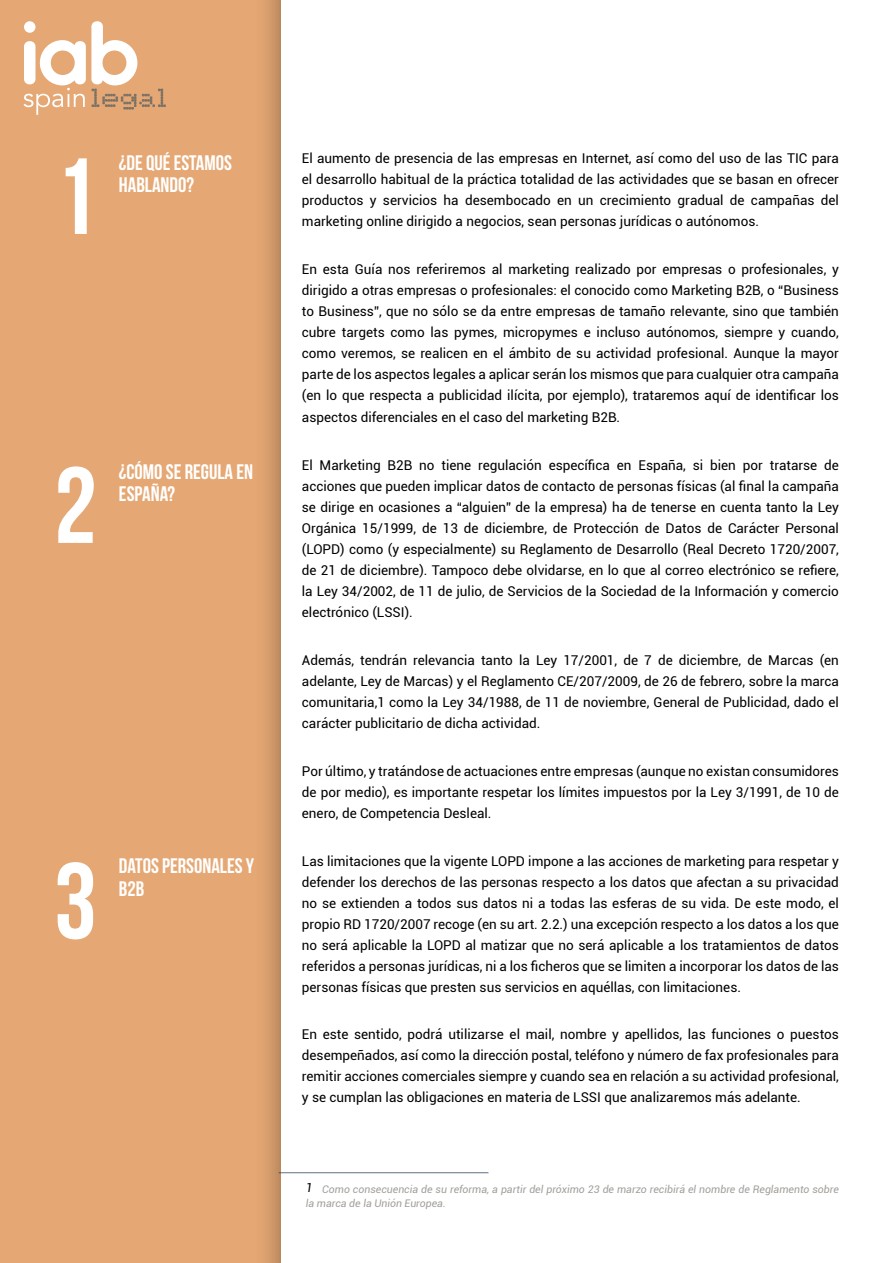
<style>
.page{position:relative;width:893px;height:1263px;background:#fff}
.page>*{position:absolute;margin:0;border:0;box-sizing:border-box;transform-origin:0 0}
.t1{font:108px "Bebas Neue";color:#fff}
.t2{font:21px/22.5px "Bebas Neue";color:#fff}
.t3{font:13.5px/21px "Roboto";color:#000;text-align:justify}
.t4{font:italic 10.5px/13.5px "Roboto";color:#a39f9a}
.s1{font-size:12.3px;color:#000}
</style>
<div class="page">
<div style="left:0;top:0;width:295px;height:1263px;background:#000;opacity:.39"></div>
<svg style="left:24px;top:21px;width:142px;height:94px"></svg>
<div style="left:266px;top:1160px;width:236px;height:13px;background:#fff"></div>
<h1 class="t1" style="left:54px;top:137px;width:44px">1</h1>
<h2 class="t2" style="left:119px;top:151px;width:115px">¿DE QUÉ ESTAMOS<br>HABLANDO?</h2>
<h1 class="t1" style="left:54px;top:446px;width:44px">2</h1>
<h2 class="t2" style="left:119px;top:460px;width:136px">¿CÓMO SE REGULA EN<br>ESPAÑA?</h2>
<h1 class="t1" style="left:54px;top:842px;width:44px">3</h1>
<h2 class="t2" style="left:119px;top:854px;width:137px">DATOS PERSONALES Y<br>B2B</h2>
<p class="t3" style="left:302px;top:147px;width:539px">El aumento de presencia de las empresas en Internet, así como del uso de las TIC para el desarrollo habitual de la práctica totalidad de las actividades que se basan en ofrecer productos y servicios ha desembocado en un crecimiento gradual de campañas del marketing online dirigido a negocios, sean personas jurídicas o autónomos.</p>
<p class="t3" style="left:302px;top:258px;width:539px">En esta Guía nos referiremos al marketing realizado por empresas o profesionales, y dirigido a otras empresas o profesionales: el conocido como Marketing B2B, o “Business to Business”, que no sólo se da entre empresas de tamaño relevante, sino que también cubre targets como las pymes, micropymes e incluso autónomos, siempre y cuando, como veremos, se realicen en el ámbito de su actividad profesional. Aunque la mayor parte de los aspectos legales a aplicar serán los mismos que para cualquier otra campaña (en lo que respecta a publicidad ilícita, por ejemplo), trataremos aquí de identificar los</p>
<p class="t3" style="left:302px;top:407px;width:320px">aspectos diferenciales en el caso del marketing B2B.</p>
<p class="t3" style="left:302px;top:454px;width:539px">El Marketing B2B no tiene regulación específica en España, si bien por tratarse de acciones que pueden implicar datos de contacto de personas físicas (al final la campaña se dirige en ocasiones a “alguien” de la empresa) ha de tenerse en cuenta tanto la Ley Orgánica 15/1999, de 13 de diciembre, de Protección de Datos de Carácter Personal (LOPD) como (y especialmente) su Reglamento de Desarrollo (Real Decreto 1720/2007, de 21 de diciembre). Tampoco debe olvidarse, en lo que al correo electrónico se refiere, la Ley 34/2002, de 11 de julio, de Servicios de la Sociedad de la Información y comercio electrónico (LSSI).</p>
<p class="t3" style="left:302px;top:649px;width:539px">Además, tendrán relevancia tanto la Ley 17/2001, de 7 de diciembre, de Marcas (en adelante, Ley de Marcas) y el Reglamento CE/207/2009, de 26 de febrero, sobre la marca comunitaria,1 como la Ley 34/1988, de 11 de noviembre, General de Publicidad, dado el carácter publicitario de dicha actividad.</p>
<p class="t3" style="left:302px;top:760px;width:539px">Por último, y tratándose de actuaciones entre empresas (aunque no existan consumidores de por medio), es importante respetar los límites impuestos por la Ley 3/1991, de 10 de enero, de Competencia Desleal.</p>
<p class="t3" style="left:302px;top:850px;width:539px">Las limitaciones que la vigente LOPD impone a las acciones de marketing para respetar y defender los derechos de las personas respecto a los datos que afectan a su privacidad no se extienden a todos sus datos ni a todas las esferas de su vida. De este modo, el propio RD 1720/2007 recoge (en su art. 2.2.) una excepción respecto a los datos a los que no será aplicable la LOPD al matizar que no será aplicable a los tratamientos de datos referidos a personas jurídicas, ni a los ficheros que se limiten a incorporar los datos de las personas físicas que presten sus servicios en aquéllas, con limitaciones.</p>
<p class="t3" style="left:302px;top:1024px;width:539px">En este sentido, podrá utilizarse el mail, nombre y apellidos, las funciones o puestos desempeñados, así como la dirección postal, teléfono y número de fax profesionales para remitir acciones comerciales siempre y cuando sea en relación a su actividad profesional, y se cumplan las obligaciones en materia de LSSI que analizaremos más adelante.</p>
<p class="t4" style="left:306px;top:1182px;width:535px"><span class="s1">1</span> Como consecuencia de su reforma, a partir del próximo 23 de marzo recibirá el nombre de Reglamento sobre la marca de la Unión Europea.</p>
</div>
